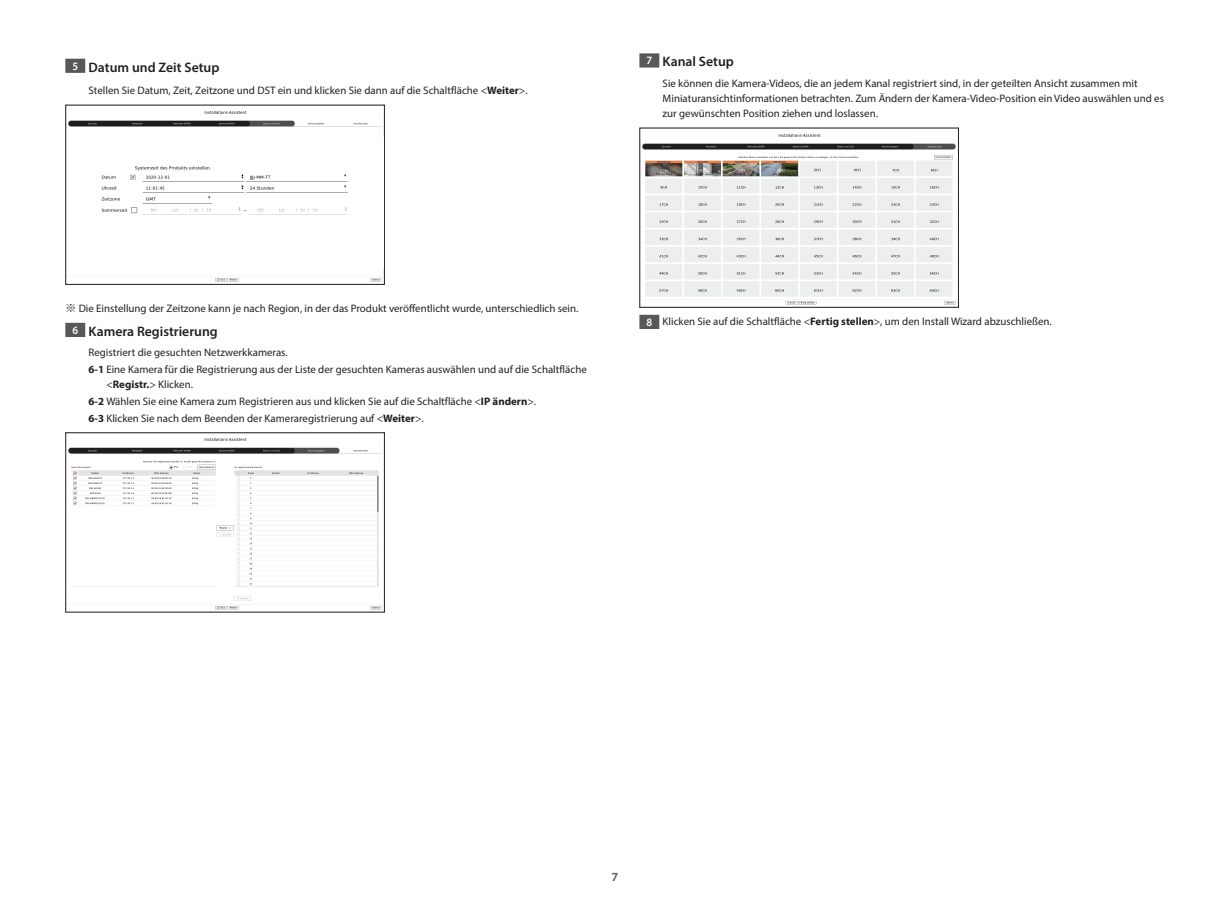
<style>
.page{position:relative;width:1219px;height:911px;background:#fff}
.page>*{position:absolute;margin:0;border:0;box-sizing:border-box;transform-origin:0 0}
.t1{font:600 13.75px "Myriad Pro";color:#231f20}
.t2{font:700 12.5px "Myriad Pro";color:#6c6d70}
.t3{font:10.88px/16.8px "Myriad Pro";color:#231f20}
.s1{font-weight:700}
.s2{font-family:"Noto Sans CJ Kkr"}
.s3{font-weight:600;font-size:11.25px;color:#fff}
</style>
<div class="page">
<div style="left:65px;top:59px;width:20px;height:14px;background:#57585a"></div>
<img style="left:68px;top:110px;width:314px;height:172px">
<img style="left:68px;top:137px;width:314px;height:131px">
<div style="left:65px;top:323px;width:20px;height:14px;background:#57585a"></div>
<img style="left:68px;top:437px;width:314px;height:173px">
<div style="left:66px;top:432px;width:319px;height:180px;border:1px solid #231f20"></div>
<div style="left:639px;top:53px;width:20px;height:15px;background:#57585a"></div>
<img style="left:642px;top:133px;width:314px;height:172px">
<div style="left:639px;top:315px;width:20px;height:14px;background:#57585a"></div>
<p class="t1" style="left:72px;top:58px;width:149px"><sup>5</sup> Datum und Zeit Setup</p>
<p class="t3" style="left:89px;top:82px;width:441px">Stellen Sie Datum, Zeit, Zeitzone und DST ein und klicken Sie dann auf die Schaltfläche &lt;<span class="s1">Weiter</span>&gt;.</p>
<p class="t1" style="left:646px;top:53px;width:89px"><sup>7</sup> Kanal Setup</p>
<p class="t3" style="left:663px;top:75px;width:503px;line-height:15px">Sie können die Kamera-Videos, die an jedem Kanal registriert sind, in der geteilten Ansicht zusammen mit<br>Miniaturansichtinformationen betrachten. Zum Ändern der Kamera-Video-Position ein Video auswählen und es zur gewünschten Position ziehen und loslassen.</p>
<p class="t3" style="left:66px;top:300px;width:514px"><span class="s2">※</span> Die Einstellung der Zeitzone kann je nach Region, in der das Produkt veröffentlicht wurde, unterschiedlich sein.</p>
<p class="t1" style="left:72px;top:322px;width:147px"><sup>6</sup> Kamera Registrierung</p>
<p class="t3" style="left:89px;top:344px;width:500px">Registriert die gesuchten Netzwerkkameras.<br><span class="s1">6-1</span> Eine Kamera für die Registrierung aus der Liste der gesuchten Kameras auswählen und auf die Schaltfläche</p>
<p class="t3" style="left:89px;top:376px;width:449px;text-indent:18px">&lt;<span class="s1">Registr.</span>&gt; Klicken.<br><span class="s1">6-2</span> Wählen Sie eine Kamera zum Registrieren aus und klicken Sie auf die Schaltfläche &lt;<span class="s1">IP ändern</span>&gt;.<br><span class="s1">6-3</span> Klicken Sie nach dem Beenden der Kameraregistrierung auf &lt;<span class="s1">Weiter</span>&gt;.</p>
<p class="t3" style="left:646px;top:313px;width:407px"><span class="s3">8</span> Klicken Sie auf die Schaltfläche &lt;<span class="s1">Fertig stellen</span>&gt;, um den Install Wizard abzuschließen.</p>
<p class="t2" style="left:611px;top:869px;width:8px">7</p>
</div>
